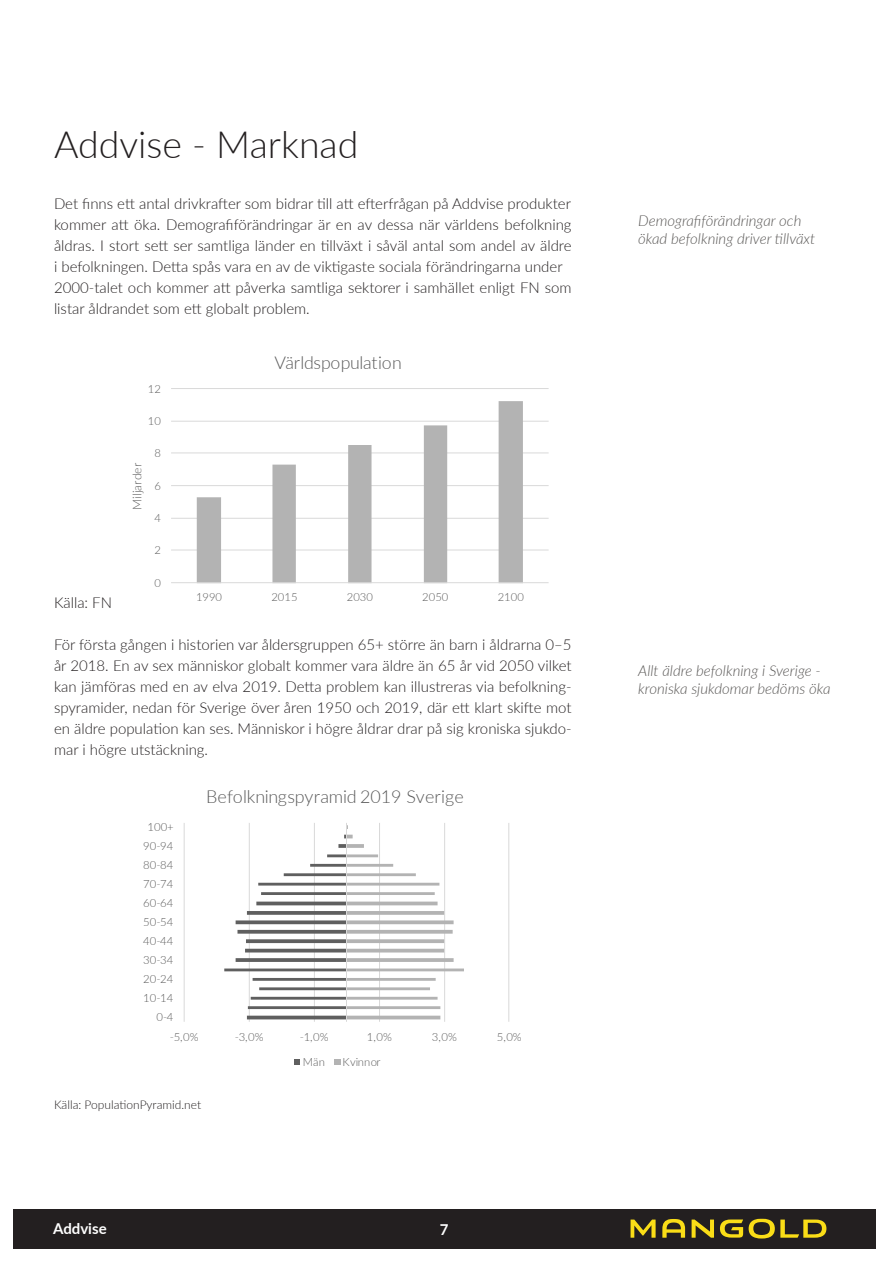
<style>
.page{position:relative;width:893px;height:1263px;background:#fff}
.page>*{position:absolute;margin:0;border:0;box-sizing:border-box;transform-origin:0 0}
.t1{font:300 37.5px "Lato";color:#231f20}
.t2{font:300 17.85px "Lato";color:#595959}
.t3{font:300 17.7px "Lato";letter-spacing:-.01em;color:#595959}
.brödtext_analys{font:300 15px/21px "Lato";color:#231f20;text-align:justify}
.Sidotext_analys{font:italic 300 15px/18px "Lato";color:#595755}
.t4{font:700 15px "Lato";color:#fff}
.t5{font:300 12.15px "Lato";letter-spacing:.01em;color:#595959}
.Källa{font:300 12px "Lato";color:#231f20}
.t6{font:300 11.25px "Lato";letter-spacing:.005em;color:#595959}
</style>
<div class="page">
<div style="left:13px;top:1209px;width:862px;height:40px;background:#231f20"></div>
<svg style="left:630px;top:1219px;width:26px;height:19px"></svg>
<svg style="left:692px;top:1219px;width:22px;height:19px"></svg>
<svg style="left:662px;top:1219px;width:23px;height:19px"></svg>
<svg style="left:720px;top:1219px;width:23px;height:18px"></svg>
<svg style="left:749px;top:1219px;width:77px;height:19px"></svg>
<hr style="left:184px;top:823px;width:1px;height:199px;background:#d9d9d9">
<hr style="left:249px;top:823px;width:1px;height:199px;background:#d9d9d9">
<hr style="left:314px;top:823px;width:1px;height:199px;background:#d9d9d9">
<hr style="left:379px;top:823px;width:1px;height:199px;background:#d9d9d9">
<hr style="left:444px;top:823px;width:1px;height:199px;background:#d9d9d9">
<hr style="left:508px;top:823px;width:1px;height:199px;background:#d9d9d9">
<hr style="left:247px;top:1016px;width:100px;height:3px;background:#5f5f5f">
<hr style="left:248px;top:1006px;width:99px;height:3px;background:#5f5f5f">
<hr style="left:251px;top:997px;width:96px;height:3px;background:#5f5f5f">
<hr style="left:259px;top:987px;width:88px;height:3px;background:#5f5f5f">
<hr style="left:253px;top:978px;width:94px;height:3px;background:#5f5f5f">
<hr style="left:224px;top:968px;width:123px;height:3px;background:#5f5f5f">
<svg style="left:236px;top:958px;width:110px;height:4px"></svg>
<hr style="left:245px;top:949px;width:102px;height:3px;background:#5f5f5f">
<svg style="left:246px;top:939px;width:100px;height:4px"></svg>
<svg style="left:237px;top:930px;width:109px;height:4px"></svg>
<svg style="left:236px;top:920px;width:110px;height:4px"></svg>
<svg style="left:247px;top:911px;width:99px;height:4px"></svg>
<svg style="left:256px;top:901px;width:90px;height:4px"></svg>
<hr style="left:261px;top:892px;width:86px;height:3px;background:#5f5f5f">
<hr style="left:258px;top:883px;width:89px;height:2px;background:#5f5f5f">
<hr style="left:284px;top:873px;width:63px;height:3px;background:#5f5f5f">
<hr style="left:310px;top:864px;width:37px;height:3px;background:#5f5f5f">
<hr style="left:327px;top:854px;width:20px;height:3px;background:#5f5f5f">
<svg style="left:338px;top:844px;width:8px;height:4px"></svg>
<hr style="left:347px;top:1016px;width:93px;height:3px;background:#b3b3b3">
<hr style="left:347px;top:1006px;width:93px;height:3px;background:#b3b3b3">
<hr style="left:347px;top:997px;width:91px;height:3px;background:#b3b3b3">
<hr style="left:347px;top:987px;width:83px;height:3px;background:#b3b3b3">
<hr style="left:347px;top:978px;width:89px;height:3px;background:#b3b3b3">
<hr style="left:347px;top:968px;width:117px;height:3px;background:#b3b3b3">
<hr style="left:347px;top:958px;width:107px;height:4px;background:#b3b3b3">
<hr style="left:347px;top:949px;width:97px;height:3px;background:#b3b3b3">
<svg style="left:347px;top:939px;width:97px;height:4px"></svg>
<svg style="left:347px;top:930px;width:106px;height:4px"></svg>
<svg style="left:347px;top:920px;width:107px;height:4px"></svg>
<svg style="left:347px;top:911px;width:97px;height:4px"></svg>
<svg style="left:347px;top:901px;width:91px;height:4px"></svg>
<hr style="left:347px;top:892px;width:88px;height:3px;background:#b3b3b3">
<hr style="left:347px;top:883px;width:92px;height:2px;background:#b3b3b3">
<hr style="left:347px;top:873px;width:69px;height:3px;background:#b3b3b3">
<hr style="left:347px;top:864px;width:46px;height:3px;background:#b3b3b3">
<hr style="left:347px;top:854px;width:31px;height:3px;background:#b3b3b3">
<hr style="left:347px;top:844px;width:17px;height:4px;background:#b3b3b3">
<svg style="left:344px;top:835px;width:9px;height:3px"></svg>
<hr style="left:346px;top:823px;width:1px;height:199px;background:#d9d9d9">
<svg style="left:294px;top:1059px;width:6px;height:6px"></svg>
<svg style="left:334px;top:1059px;width:6px;height:6px"></svg>
<hr style="left:171px;top:549px;width:378px;height:1px;background:#d9d9d9">
<hr style="left:171px;top:518px;width:378px;height:1px;background:#d9d9d9">
<hr style="left:171px;top:485px;width:378px;height:1px;background:#d9d9d9">
<hr style="left:171px;top:452px;width:378px;height:1px;background:#d9d9d9">
<hr style="left:171px;top:421px;width:378px;height:1px;background:#d9d9d9">
<hr style="left:171px;top:388px;width:378px;height:1px;background:#d9d9d9">
<svg style="left:197px;top:401px;width:326px;height:181px"></svg>
<hr style="left:171px;top:582px;width:378px;height:1px;background:#d9d9d9">
<p class="t1" style="left:54px;top:119px;width:306px">Addvise - Marknad</p>
<p class="brödtext_analys" style="left:54px;top:193px;width:518px">Det finns ett antal drivkrafter som bidrar till att efterfrågan på Addvise produkter</p>
<p class="brödtext_analys" style="left:54px;top:214px;width:519px">kommer att öka. Demografiförändringar är en av dessa när världens befolkning åldras. I stort sett ser samtliga länder en tillväxt i såväl antal som andel av äldre i befolkningen. Detta spås vara en av de viktigaste sociala förändringarna under</p>
<p class="brödtext_analys" style="left:54px;top:277px;width:519px">2000-talet och kommer att påverka samtliga sektorer i samhället enligt FN som listar åldrandet som ett globalt problem.</p>
<p class="t6" style="left:148px;top:381px;width:15px">12</p>
<p class="t6" style="left:148px;top:413px;width:15px">10</p>
<p class="t5" style="left:129px;top:510px;width:49px;rotate:-90deg">Miljarder</p>
<p class="t6" style="left:154px;top:445px;width:8px">8</p>
<p class="t6" style="left:154px;top:478px;width:8px">6</p>
<p class="t6" style="left:154px;top:510px;width:8px">4</p>
<p class="t6" style="left:154px;top:542px;width:8px">2</p>
<p class="t6" style="left:154px;top:575px;width:8px">0</p>
<p class="t3" style="left:274px;top:350px;width:129px">Världspopulation</p>
<p class="t6" style="left:196px;top:589px;width:28px">1990</p>
<p class="t6" style="left:271px;top:589px;width:28px">2015</p>
<p class="t6" style="left:347px;top:589px;width:28px">2030</p>
<p class="t6" style="left:422px;top:589px;width:28px">2050</p>
<p class="t6" style="left:498px;top:589px;width:28px">2100</p>
<p class="brödtext_analys" style="left:54px;top:592px;width:60px">Källa: FN</p>
<p class="brödtext_analys" style="left:54px;top:634px;width:519px">För första gången i historien var åldersgruppen 65+ större än barn i åldrarna 0–5 år 2018. En av sex människor globalt kommer vara äldre än 65 år vid 2050 vilket kan jämföras med en av elva 2019. Detta problem kan illustreras via befolkning&shy;spyramider, nedan för Sverige över åren 1950 och 2019, där ett klart skifte mot en äldre population kan ses. Människor i högre åldrar drar på sig kroniska sjukdo&shy;mar i högre utstäckning.</p>
<p class="t6" style="left:147px;top:819px;width:28px">100+</p>
<p class="t6" style="left:143px;top:838px;width:32px">90-94</p>
<p class="t6" style="left:143px;top:857px;width:32px">80-84</p>
<p class="t6" style="left:143px;top:876px;width:32px">70-74</p>
<p class="t6" style="left:143px;top:895px;width:32px">60-64</p>
<p class="t6" style="left:143px;top:914px;width:32px">50-54</p>
<p class="t6" style="left:143px;top:933px;width:32px">40-44</p>
<p class="t6" style="left:143px;top:952px;width:32px">30-34</p>
<p class="t6" style="left:143px;top:971px;width:32px">20-24</p>
<p class="t6" style="left:143px;top:990px;width:32px">10-14</p>
<p class="t6" style="left:156px;top:1009px;width:18px">0-4</p>
<p class="t2" style="left:206px;top:784px;width:259px">Befolkningspyramid 2019 Sverige</p>
<p class="t6" style="left:170px;top:1029px;width:30px">-5,0%</p>
<p class="t6" style="left:235px;top:1029px;width:30px">-3,0%</p>
<p class="t6" style="left:300px;top:1029px;width:30px">-1,0%</p>
<p class="t6" style="left:367px;top:1029px;width:26px">1,0%</p>
<p class="t6" style="left:432px;top:1029px;width:26px">3,0%</p>
<p class="t6" style="left:497px;top:1029px;width:26px">5,0%</p>
<p class="Källa" style="left:54px;top:1096px;width:149px">Källa: PopulationPyramid.net</p>
<p class="t6" style="left:303px;top:1054px;width:24px">Män</p>
<p class="t6" style="left:343px;top:1054px;width:39px">Kvinnor</p>
<p class="t4" style="left:53px;top:1217px;width:55px">Addvise</p>
<p class="t4" style="left:440px;top:1218px;width:10px">7</p>
<p class="Sidotext_analys" style="left:638px;top:211px;width:165px">Demografiförändringar och</p>
<p class="Sidotext_analys" style="left:638px;top:229px;width:178px">ökad befolkning driver tillväxt</p>
<p class="Sidotext_analys" style="left:638px;top:661px;width:194px">Allt äldre befolkning i Sverige - kroniska sjukdomar bedöms öka</p>
</div>
